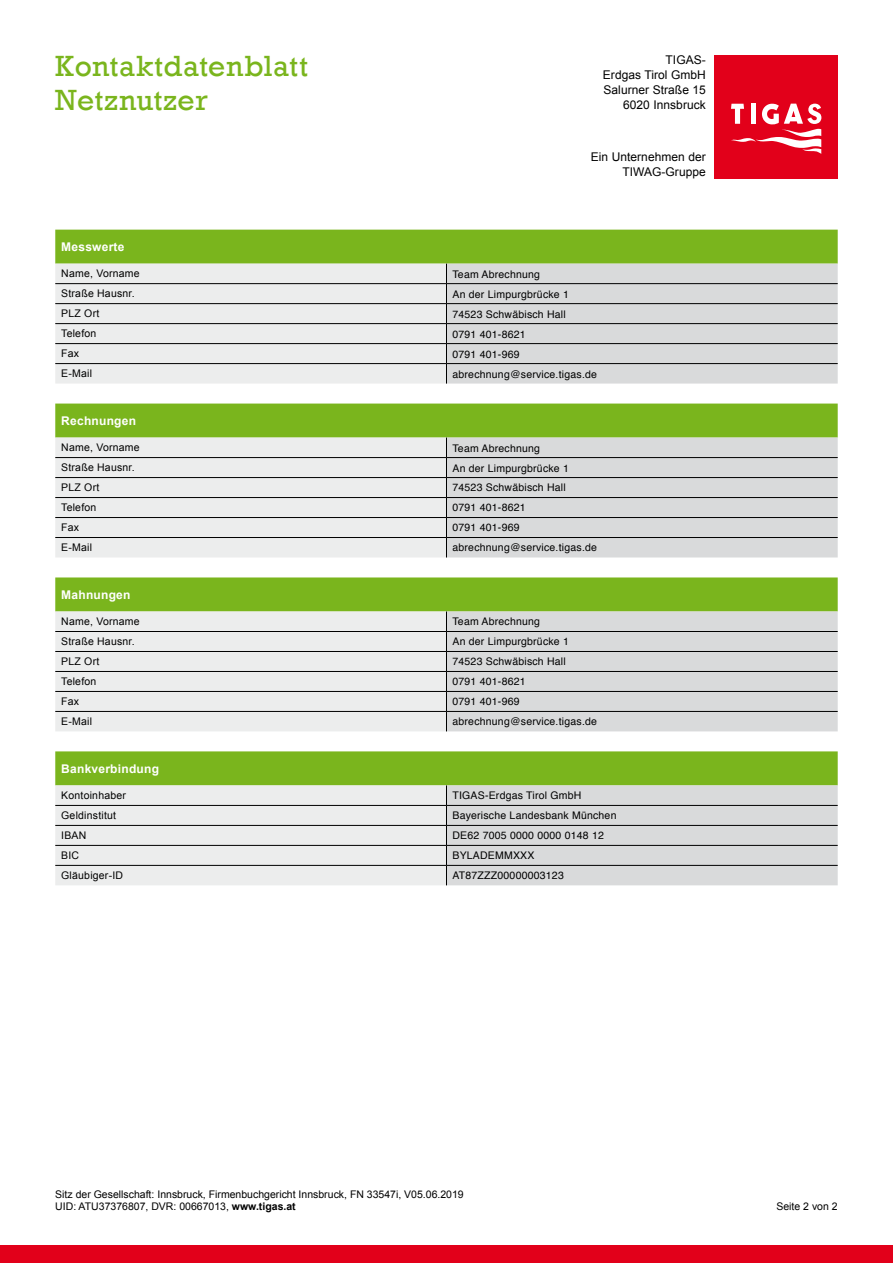
<style>
.page{position:relative;width:893px;height:1263px;background:#fff}
.page>*{position:absolute;margin:0;border:0;box-sizing:border-box;transform-origin:0 0}
.t1{font:30px/33.8px "Rockwell";letter-spacing:.02em;color:#7ab51d}
.t2{font:12px/15px "Arial";letter-spacing:.005em;color:#000;text-align:right}
.t3{font:700 12px "Arial";letter-spacing:.02em;color:#fff}
.t4{font:10.5px "Helvetica";letter-spacing:.02em;color:#000}
.t5{font:10.5px "Arial";letter-spacing:.02em;color:#000}
.t6{font:10.5px/12px "Arial";color:#000}
.s1{font-weight:700}
</style>
<div class="page">
<div style="left:0;top:1246px;width:893px;height:17px;background:#e2001a"></div>
<div style="left:714px;top:55px;width:124px;height:124px;background:#e2001a"></div>
<svg style="left:731px;top:104px;width:90px;height:50px"></svg>
<div style="left:55px;top:230px;width:783px;height:34px;background:#7ab51d"></div>
<svg style="left:55px;top:264px;width:391px;height:621px;background:#dae4cb"></svg>
<svg style="left:446px;top:264px;width:392px;height:621px;background:#ccd7be"></svg>
<hr style="left:55px;top:283px;width:391px;height:1px;background:#000">
<hr style="left:446px;top:283px;width:392px;height:1px;background:#000">
<hr style="left:55px;top:303px;width:391px;height:1px;background:#000">
<hr style="left:446px;top:303px;width:392px;height:1px;background:#000">
<hr style="left:55px;top:323px;width:391px;height:1px;background:#000">
<hr style="left:446px;top:323px;width:392px;height:1px;background:#000">
<hr style="left:55px;top:343px;width:391px;height:1px;background:#000">
<hr style="left:446px;top:343px;width:392px;height:1px;background:#000">
<hr style="left:55px;top:363px;width:391px;height:1px;background:#000">
<hr style="left:446px;top:363px;width:392px;height:1px;background:#000">
<svg style="left:446px;top:264px;width:1px;height:120px"></svg>
<hr style="left:55px;top:457px;width:391px;height:1px;background:#000">
<hr style="left:446px;top:457px;width:392px;height:1px;background:#000">
<hr style="left:55px;top:477px;width:391px;height:1px;background:#000">
<hr style="left:446px;top:477px;width:392px;height:1px;background:#000">
<hr style="left:55px;top:497px;width:391px;height:1px;background:#000">
<hr style="left:446px;top:497px;width:392px;height:1px;background:#000">
<hr style="left:55px;top:517px;width:391px;height:1px;background:#000">
<hr style="left:446px;top:517px;width:392px;height:1px;background:#000">
<hr style="left:55px;top:537px;width:391px;height:1px;background:#000">
<hr style="left:446px;top:537px;width:392px;height:1px;background:#000">
<svg style="left:446px;top:438px;width:1px;height:119px"></svg>
<hr style="left:55px;top:631px;width:391px;height:1px;background:#000">
<hr style="left:446px;top:631px;width:392px;height:1px;background:#000">
<hr style="left:55px;top:651px;width:391px;height:1px;background:#000">
<hr style="left:446px;top:651px;width:392px;height:1px;background:#000">
<hr style="left:55px;top:671px;width:391px;height:1px;background:#000">
<hr style="left:446px;top:671px;width:392px;height:1px;background:#000">
<hr style="left:55px;top:691px;width:391px;height:1px;background:#000">
<hr style="left:446px;top:691px;width:392px;height:1px;background:#000">
<hr style="left:55px;top:711px;width:391px;height:1px;background:#000">
<hr style="left:446px;top:711px;width:392px;height:1px;background:#000">
<svg style="left:446px;top:611px;width:1px;height:120px"></svg>
<hr style="left:55px;top:805px;width:391px;height:1px;background:#000">
<hr style="left:446px;top:805px;width:392px;height:1px;background:#000">
<hr style="left:55px;top:825px;width:391px;height:1px;background:#000">
<hr style="left:446px;top:825px;width:392px;height:1px;background:#000">
<hr style="left:55px;top:845px;width:391px;height:1px;background:#000">
<hr style="left:446px;top:845px;width:392px;height:1px;background:#000">
<hr style="left:55px;top:865px;width:391px;height:1px;background:#000">
<hr style="left:446px;top:865px;width:392px;height:1px;background:#000">
<svg style="left:446px;top:785px;width:1px;height:100px"></svg>
<h1 class="t1" style="left:55px;top:50px;width:254px">Kontaktdatenblatt<br>Netznutzer</h1>
<p class="t2" style="left:603px;top:52px;width:104px">TIGAS-<br>Erdgas Tirol GmbH<br>Salurner Straße 15<br>6020 Innsbruck</p>
<p class="t2" style="left:591px;top:150px;width:117px">Ein Unternehmen der<br>TIWAG-Gruppe</p>
<p class="t3" style="left:61px;top:239px;width:65px">Messwerte</p>
<p class="t5" style="left:61px;top:267px;width:80px">Name, Vorname</p>
<p class="t4" style="left:452px;top:266px;width:89px">Team Abrechnung</p>
<p class="t5" style="left:61px;top:287px;width:75px">Straße Hausnr.</p>
<p class="t4" style="left:452px;top:286px;width:118px">An der Limpurgbrücke 1</p>
<p class="t5" style="left:61px;top:307px;width:40px">PLZ Ort</p>
<p class="t4" style="left:452px;top:306px;width:115px">74523 Schwäbisch Hall</p>
<p class="t5" style="left:61px;top:327px;width:37px">Telefon</p>
<p class="t4" style="left:452px;top:326px;width:75px">0791 401-8621</p>
<p class="t5" style="left:61px;top:347px;width:19px">Fax</p>
<p class="t4" style="left:452px;top:346px;width:69px">0791 401-969</p>
<p class="t5" style="left:61px;top:367px;width:32px">E-Mail</p>
<p class="t4" style="left:452px;top:366px;width:146px">abrechnung@service.tigas.de</p>
<p class="t3" style="left:61px;top:413px;width:76px">Rechnungen</p>
<p class="t5" style="left:61px;top:441px;width:80px">Name, Vorname</p>
<p class="t4" style="left:452px;top:440px;width:89px">Team Abrechnung</p>
<p class="t5" style="left:61px;top:461px;width:75px">Straße Hausnr.</p>
<p class="t4" style="left:452px;top:460px;width:118px">An der Limpurgbrücke 1</p>
<p class="t5" style="left:61px;top:481px;width:40px">PLZ Ort</p>
<p class="t4" style="left:452px;top:480px;width:115px">74523 Schwäbisch Hall</p>
<p class="t5" style="left:61px;top:501px;width:37px">Telefon</p>
<p class="t4" style="left:452px;top:500px;width:75px">0791 401-8621</p>
<p class="t5" style="left:61px;top:521px;width:19px">Fax</p>
<p class="t4" style="left:452px;top:520px;width:69px">0791 401-969</p>
<p class="t5" style="left:61px;top:541px;width:32px">E-Mail</p>
<p class="t4" style="left:452px;top:540px;width:146px">abrechnung@service.tigas.de</p>
<p class="t3" style="left:61px;top:587px;width:71px">Mahnungen</p>
<p class="t5" style="left:61px;top:615px;width:80px">Name, Vorname</p>
<p class="t4" style="left:452px;top:614px;width:89px">Team Abrechnung</p>
<p class="t5" style="left:61px;top:635px;width:75px">Straße Hausnr.</p>
<p class="t4" style="left:452px;top:634px;width:118px">An der Limpurgbrücke 1</p>
<p class="t5" style="left:61px;top:655px;width:40px">PLZ Ort</p>
<p class="t4" style="left:452px;top:654px;width:115px">74523 Schwäbisch Hall</p>
<p class="t5" style="left:61px;top:675px;width:37px">Telefon</p>
<p class="t4" style="left:452px;top:674px;width:75px">0791 401-8621</p>
<p class="t5" style="left:61px;top:695px;width:19px">Fax</p>
<p class="t4" style="left:452px;top:694px;width:69px">0791 401-969</p>
<p class="t5" style="left:61px;top:715px;width:32px">E-Mail</p>
<p class="t4" style="left:452px;top:713px;width:146px">abrechnung@service.tigas.de</p>
<p class="t3" style="left:61px;top:760px;width:99px">Bankverbindung</p>
<p class="t5" style="left:61px;top:789px;width:66px">Kontoinhaber</p>
<p class="t4" style="left:452px;top:787px;width:130px">TIGAS-Erdgas Tirol GmbH</p>
<p class="t5" style="left:61px;top:809px;width:56px">Geldinstitut</p>
<p class="t4" style="left:452px;top:807px;width:166px">Bayerische Landesbank München</p>
<p class="t5" style="left:61px;top:829px;width:27px">IBAN</p>
<p class="t4" style="left:452px;top:827px;width:153px">DE62 7005 0000 0000 0148 12</p>
<p class="t5" style="left:61px;top:849px;width:19px">BIC</p>
<p class="t4" style="left:452px;top:847px;width:84px">BYLADEMMXXX</p>
<p class="t5" style="left:61px;top:869px;width:63px">Gläubiger-ID</p>
<p class="t4" style="left:452px;top:867px;width:113px">AT87ZZZ00000003123</p>
<p class="t6" style="left:55px;top:1189px;width:410px">Sitz der Gesellschaft: Innsbruck, Firmenbuchgericht Innsbruck, FN 33547i, V05.06.2019<br>UID: ATU37376807, DVR: 00667013, <span class="s1">www.tigas.at</span></p>
<p class="t6" style="left:776px;top:1201px;width:63px">Seite 2 von 2</p>
</div>
